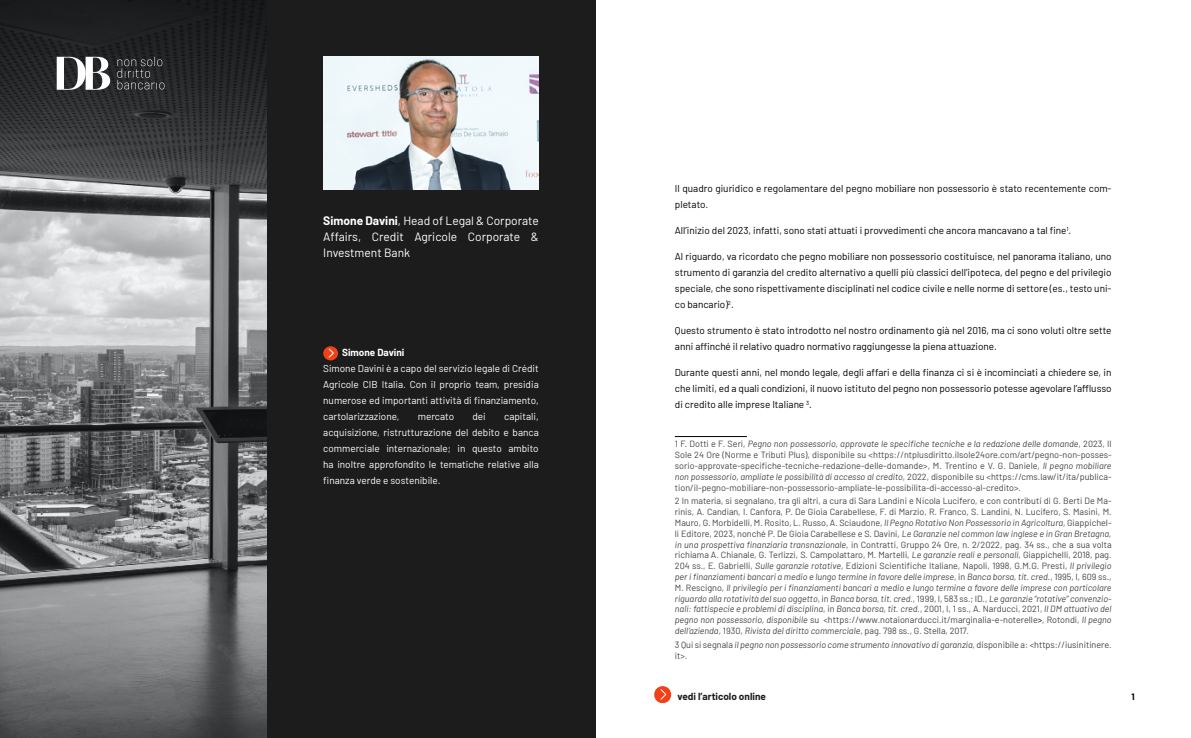
<style>
.page{position:relative;width:1191px;height:738px;background:#fff}
.page>*{position:absolute;margin:0;border:0;box-sizing:border-box;transform-origin:0 0}
.t1{font:12px/16px "Barlow";color:#fff;text-align:justify}
.t2{font:10px/16px "Barlow";color:#000}
.t3{font:10px/16px "Barlow";color:#fff;text-align:justify}
.t4{font:700 10px "Barlow";color:#1c1c1c}
.t5{font:700 10px "Barlow";color:#fff}
.t6{font:9px/10.8px "Barlow";color:#444;text-align:justify}
.t7{font:italic 9px/10.8px "Barlow";color:#444}
.t8{font:700 9px "Barlow";color:#000}
.s1{font-weight:700}
.s2{font-style:italic}
.s3{color:#000}
.s4{font-style:normal}
</style>
<div class="page">
<svg style="left:654px;top:686px;width:18px;height:17px"></svg>
<img style="left:0;top:0;width:266px;height:737px">
<div style="left:266px;top:0;width:329px;height:737px;background:#1c1c1c"></div>
<img style="left:323px;top:57px;width:216px;height:132px">
<hr style="left:675px;top:435px;width:72px;height:1px;background:#000">
<svg style="left:323px;top:346px;width:15px;height:14px"></svg>
<svg style="left:117px;top:57px;width:47px;height:32px;background:#3b3c3e"></svg>
<svg style="left:57px;top:57px;width:53px;height:33px"></svg>
<h1 class="t1" style="left:323px;top:211px;width:217px"><span class="s1">Simone Davini</span>, Head of Legal &amp; Corporate Affairs, Credit Agricole Corporate &amp; Investment Bank</h1>
<p class="t5" style="left:342px;top:345px;width:64px">Simone Davini</p>
<p class="t3" style="left:323px;top:359px;width:217px">Simone Davini è a capo del servizio legale di Crédit Agricole CIB Italia. Con il proprio team, presidia numerose ed importanti attività di finanziamento, cartolarizzazione,</p>
<p class="t3" style="left:323px;top:407px;width:217px;text-indent:181px">capitali, acquisizione, ristrutturazione del debito e banca commerciale internazionale; in questo ambito ha inoltre approfondito le tematiche relative alla finanza verde e sostenibile.</p>
<p class="t3" style="left:418px;top:407px;width:38px">mercato</p>
<p class="t3" style="left:472px;top:407px;width:15px">dei</p>
<p class="t2" style="left:675px;top:179px;width:438px">Il quadro giuridico e regolamentare del pegno mobiliare non possessorio è stato recentemente com&shy;pletato.</p>
<p class="t2" style="left:675px;top:221px;width:398px">All’inizio del 2023, infatti, sono stati attuati i provvedimenti che ancora mancavano a tal fine<sup>1</sup>.</p>
<p class="t2" style="left:675px;top:247px;width:438px;text-align:justify">Al riguardo, va ricordato che pegno mobiliare non possessorio costituisce, nel panorama italiano, uno strumento di garanzia del credito alternativo a quelli più classici dell’ipoteca, del pegno e del privilegio speciale, che sono rispettivamente disciplinati nel codice civile e nelle norme di settore (es., testo uni&shy;co bancario)<sup>2</sup>.</p>
<p class="t2" style="left:675px;top:321px;width:438px">Questo strumento è stato introdotto nel nostro ordinamento già nel 2016, ma ci sono voluti oltre sette anni affinché il relativo quadro normativo raggiungesse la piena attuazione.</p>
<p class="t2" style="left:675px;top:363px;width:438px;text-align:justify">Durante questi anni, nel mondo legale, degli affari e della finanza ci si è incominciati a chiedere se, in che limiti, ed a quali condizioni, il nuovo istituto del pegno non possessorio potesse agevolare l’afflusso di credito alle imprese Italiane <sup>3</sup>.</p>
<p class="t6" style="left:675px;top:437px;width:438px">1 F. Dotti e F. Seri, <span class="s2">Pegno non possessorio, approvate le specifiche tecniche e la redazione delle domande</span>, 2023, Il Sole 24 Ore (Norme e Tributi Plus), disponibile su &lt;https://ntplusdiritto.ilsole24ore.com/art/pegno-non-posses&shy;sorio-approvate-specifiche-tecniche-redazione-delle-domande&gt;, M. Trentino e V. G. Daniele, <span class="s2">Il pegno mobiliare non possessorio, ampliate le possibilità di accesso al credito</span>, 2022, disponibile su &lt;https://cms.law/it/ita/publica&shy;tion/il-pegno-mobiliare-non-possessorio-ampliate-le-possibilita-di-accesso-al-credito&gt;.</p>
<p class="t6" style="left:675px;top:494px;width:438px">2 In materia, si segnalano, tra gli altri, a cura di Sara Landini e Nicola Lucifero, e con contributi di G. Berti De Ma&shy;rinis, A. Candian, I. Canfora, P. De Gioia Carabellese, F. di Marzio, R. Franco, S. Landini, N. Lucifero, S. Masini, M.<br>Mauro, G. Morbidelli, M. Rosito, L. Russo, A. Sciaudone, <span class="s2">Il Pegno Rotativo Non Possessorio in Agricoltura</span>, Giappichel&shy;li Editore, 2023, nonché P. De Gioia Carabellese e S. Davini, <span class="s2">Le Garanzie nel common law inglese e in Gran Bretagna, in una prospettiva finanziaria transnazionale</span>, in Contratti, Gruppo 24 Ore, n. 2/2022, pag. 34 ss., che a sua volta richiama A. Chianale, G. Terlizzi, S. Campolattaro, M. Martelli, <span class="s2">Le garanzie reali e personali</span>, Giappichelli, 2018, pag.<br>204 ss., E. Gabrielli, <span class="s2">Sulle garanzie rotative</span>, Edizioni Scientifiche Italiane, Napoli, 1998, G.M.G. Presti, <span class="s2">Il privilegio per i finanziamenti bancari a medio e lungo termine in favore delle imprese</span>, in <span class="s2">Banca borsa, tit. cred.</span>, 1995, I, 609 ss., M. Rescigno, <span class="s2">Il privilegio per i finanziamenti bancari a medio e lungo termine a favore delle imprese con particolare riguardo alla rotatività del suo oggetto</span>, in <span class="s2">Banca borsa, tit. cred.</span>, 1999, I, 583 ss.; ID., <span class="s2">Le garanzie “rotative” convenzio&shy;nali: fattispecie e problemi di disciplina</span>, in <span class="s2">Banca borsa, tit. cred.</span>, 2001, I, 1 ss., A. Narducci, 2021, <span class="s2">Il DM attuativo del pegno non possessorio, disponibile</span> su &lt;https://www.notaionarducci.it/marginalia-e-noterelle<span class="s3">&gt;</span>, Rotondi, <span class="s2">Il pegno dell’azienda</span>, 1930, <span class="s2">Rivista del diritto commerciale</span>, pag. 798 ss., G. Stella, 2017.</p>
<p class="t7" style="left:675px;top:638px;width:438px"><span class="s4">3 Qui si segnala</span> il pegno non possessorio come strumento innovativo di garanzia, <span class="s4">disponibile a: &lt;https://iusinitinere. it&gt;.</span></p>
<p class="t4" style="left:677px;top:688px;width:90px">vedi l’articolo online</p>
<p class="t8" style="left:1131px;top:689px;width:5px">1</p>
</div>
